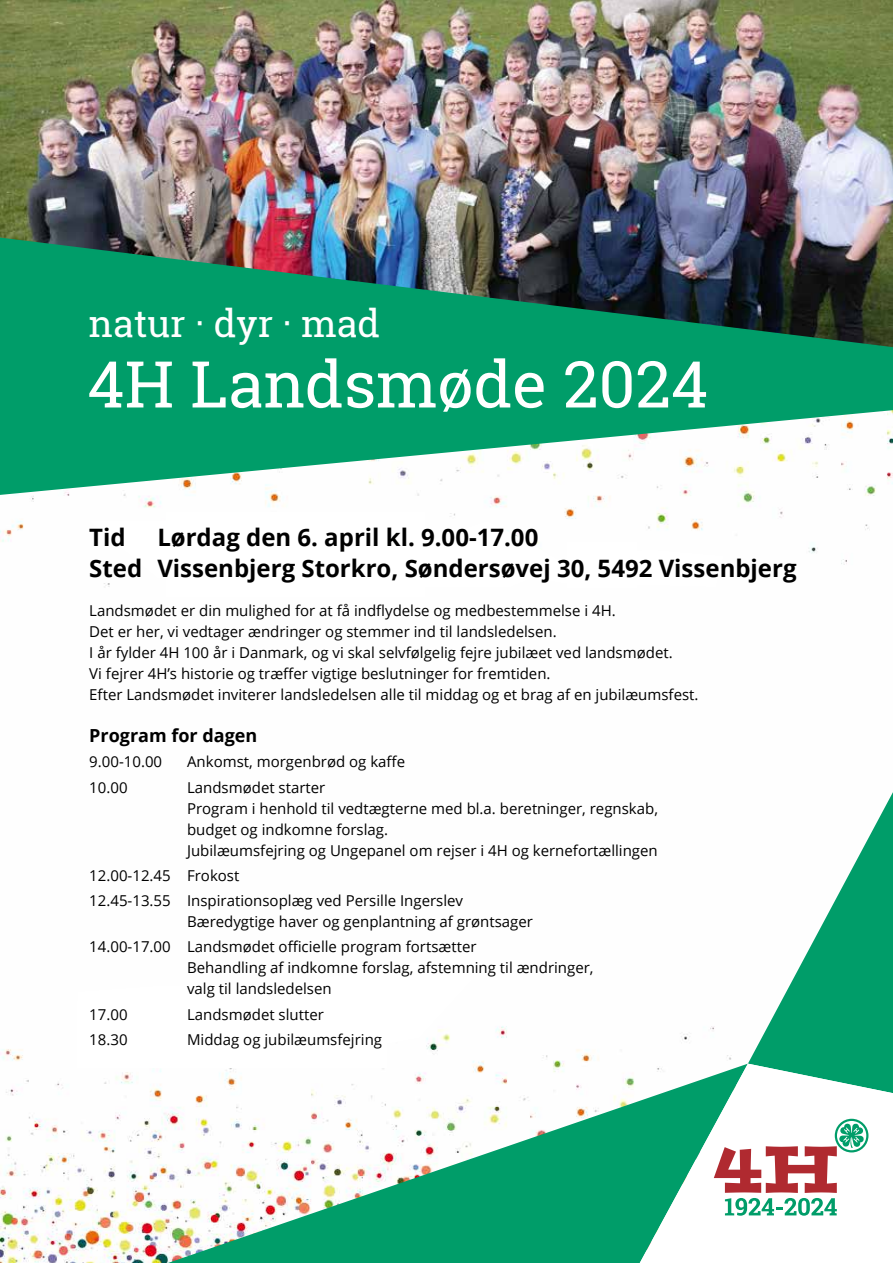
<style>
.page{position:relative;width:893px;height:1263px;background:#fff}
.page>*{position:absolute;margin:0;border:0;box-sizing:border-box;transform-origin:0 0}
.t1{font:64.5px "Roboto Slab";color:#fff}
.t2{font:37.5px "Roboto Slab";color:#fff}
.t3{font:700 24px/31.5px "Open Sans";color:#000}
.t4{font:700 18px "Open Sans";color:#000}
.t5{font:15px/21px "Open Sans";color:#000}
</style>
<div class="page">
<img style="left:0;top:495px;width:875px;height:768px">
<svg style="left:0;top:347px;width:893px;height:148px;fill:#009d69"></svg>
<img style="left:0;top:0;width:893px;height:347px">
<svg style="left:89px;top:521px;width:635px;height:66px"></svg>
<svg style="left:77px;top:960px;width:91px;height:41px"></svg>
<svg style="left:168px;top:792px;width:725px;height:471px"></svg>
<svg style="left:640px;top:1064px;width:253px;height:199px"></svg>
<svg style="left:714px;top:1119px;width:154px;height:97px"></svg>
<div style="left:77px;top:1001px;width:310px;height:67px;background:#fff"></div>
<div style="left:166px;top:512px;width:258px;height:85px;background:#fff"></div>
<div style="left:568px;top:542px;width:69px;height:45px;background:#fff"></div>
<h2 class="t2" style="left:89px;top:298px;width:292px">natur · dyr · mad</h2>
<h1 class="t1" style="left:87px;top:340px;width:623px">4H Landsmøde 2024</h1>
<h3 class="t3" style="left:89px;top:521px;width:709px;text-indent:68px">Lørdag den 6. april kl. 9.00-17.00<br>Sted Vissenbjerg Storkro, Søndersøvej 30, 5492 Vissenbjerg</h3>
<p class="t5" style="left:89px;top:600px;width:611px">Landsmødet er din mulighed for at få indflydelse og medbestemmelse i 4H.<br>Det er her, vi vedtager ændringer og stemmer ind til landsledelsen.<br>I år fylder 4H 100 år i Danmark, og vi skal selvfølgelig fejre jubilæet ved landsmødet.<br>Vi fejrer 4H’s historie og træffer vigtige beslutninger for fremtiden.<br>Efter Landsmødet inviterer landsledelsen alle til middag og et brag af en jubilæumsfest.</p>
<p class="t4" style="left:89px;top:723px;width:170px">Program for dagen</p>
<p class="t5" style="left:89px;top:751px;width:74px">9.00-10.00</p>
<p class="t5" style="left:187px;top:751px;width:220px">Ankomst, morgenbrød og kaffe</p>
<p class="t5" style="left:89px;top:776px;width:40px">10.00</p>
<p class="t5" style="left:187px;top:776px;width:472px">Landsmødet starter<br>Program i henhold til vedtægterne med bl.a. beretninger, regnskab, budget og indkomne forslag.<br>Jubilæumsfejring og Ungepanel om rejser i 4H og kernefortællingen</p>
<p class="t5" style="left:89px;top:862px;width:375px;line-height:25.2px">12.00-12.45 Frokost<br>12.45-13.55 Inspirationsoplæg ved Persille Ingerslev</p>
<p class="t5" style="left:89px;top:909px;width:445px;line-height:25.2px;text-indent:98px">Bæredygtige haver og genplantning af grøntsager<br>14.00-17.00 Landsmødet officielle program fortsætter</p>
<p class="t5" style="left:187px;top:957px;width:408px">Behandling af indkomne forslag, afstemning til ændringer, valg til landsledelsen</p>
<p class="t5" style="left:89px;top:1003px;width:40px">17.00</p>
<p class="t5" style="left:187px;top:1003px;width:138px">Landsmødet slutter</p>
<p class="t5" style="left:89px;top:1029px;width:40px">18.30</p>
<p class="t5" style="left:187px;top:1029px;width:196px">Middag og jubilæumsfejring</p>
<h3 class="t3" style="left:89px;top:521px;width:38px">Tid</h3>
</div>
